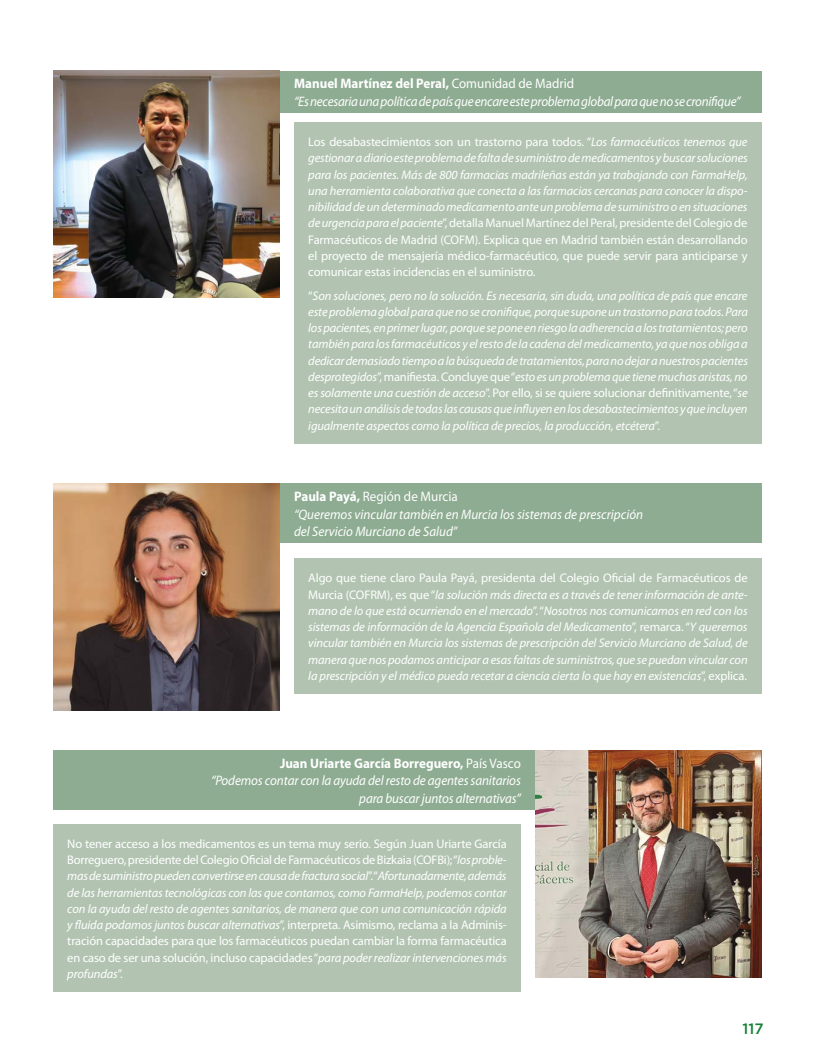
<style>
.page{position:relative;width:815px;height:1063px;background:#fff}
.page>*{position:absolute;margin:0;border:0;box-sizing:border-box;transform-origin:0 0}
.t1{font:500 15px "Gotham";color:#178236}
.t2{font:italic 13.75px/17.5px "Myriad Pro";letter-spacing:-.01em;color:#fff;scale:.95 1}
.t3{font:italic 12.5px/16.2px "Myriad Pro";letter-spacing:-.01em;color:#fff;text-align:justify}
.s1{font-weight:700;font-style:normal}
.s2{font-style:normal}
</style>
<div class="page">
<div style="left:294px;top:123px;width:468px;height:321px;background:#b2c4b1"></div>
<div style="left:266px;top:71px;width:496px;height:42px;background:#8eac92"></div>
<div style="left:294px;top:559px;width:468px;height:135px;background:#b2c4b1"></div>
<div style="left:266px;top:484px;width:496px;height:59px;background:#8eac92"></div>
<img style="left:53px;top:484px;width:227px;height:226px">
<img style="left:53px;top:71px;width:227px;height:227px">
<div style="left:53px;top:824px;width:468px;height:168px;background:#b2c4b1"></div>
<div style="left:53px;top:750px;width:496px;height:60px;background:#8eac92"></div>
<img style="left:535px;top:750px;width:227px;height:227px">
<p class="t2" style="left:294px;top:75px;width:471px"><span class="s1">Manuel Martínez del Peral,</span> <span class="s2">Comunidad de Madrid<br></span>“Es necesaria una política de país que encare este problema global para que no se cronifique”</p>
<p class="t3" style="left:308px;top:134px;width:441px"><span class="s2">Los desabastecimientos son un trastorno para todos. “</span>Los farmacéuticos tenemos que gestionar a diario este problema de falta de suministro de medicamentos y buscar soluciones para los pacientes. Más de 800 farmacias madrileñas están ya trabajando con FarmaHelp, una herramienta colaborativa que conecta a las farmacias cercanas para conocer la dispo&shy;nibilidad de un determinado medicamento ante un problema de suministro o en situaciones de urgencia para el paciente<span class="s2">”, detalla Manuel Martínez del Peral, presidente del Colegio de Farmacéuticos de Madrid (COFM). Explica que en Madrid también están desarrollando el proyecto de mensajería médico-farmacéutico, que puede servir para anticiparse y comunicar estas incidencias en el suministro.</span></p>
<p class="t3" style="left:308px;top:287px;width:441px"><span class="s2">“</span>Son soluciones, pero no la solución. Es necesaria, sin duda, una política de país que encare este problema global para que no se cronifique, porque supone un trastorno para todos. Para los pacientes, en primer lugar, porque se pone en riesgo la adherencia a los tratamientos; pero también para los farmacéuticos y el resto de la cadena del medicamento, ya que nos obliga a dedicar demasiado tiempo a la búsqueda de tratamientos, para no dejar a nuestros pacientes desprotegidos<span class="s2">”, manifiesta. Concluye que “</span>esto es un problema que tiene muchas aristas, no es solamente una cuestión de acceso<span class="s2">”. Por ello, si se quiere solucionar definitivamente, “</span>se necesita un análisis de todas las causas que influyen en los desabastecimientos y que incluyen igualmente aspectos como la política de precios, la producción, etcétera<span class="s2">”.</span></p>
<p class="t2" style="left:294px;top:488px;width:369px"><span class="s1">Paula Payá,</span> <span class="s2">Región de Murcia<br></span>“Queremos vincular también en Murcia los sistemas de prescripción del Servicio Murciano de Salud”</p>
<p class="t3" style="left:308px;top:570px;width:441px"><span class="s2">Algo que tiene claro Paula Payá, presidenta del Colegio Oficial de Farmacéuticos de Murcia (COFRM), es que “</span>la solución más directa es a través de tener información de ante&shy;mano de lo que está ocurriendo en el mercado<span class="s2">”. “</span>Nosotros nos comunicamos en red con los sistemas de información de la Agencia Española del Medicamento<span class="s2">”, remarca. “</span>Y queremos vincular también en Murcia los sistemas de prescripción del Servicio Murciano de Salud, de manera que nos podamos anticipar a esas faltas de suministros, que se puedan vincular con la prescripción y el médico pueda recetar a ciencia cierta lo que hay en existencias<span class="s2">”, explica.</span></p>
<p class="t2" style="left:211px;top:754px;width:328px;text-align:right"><span class="s1">Juan Uriarte García Borreguero,</span> <span class="s2">País Vasco<br></span>“Podemos contar con la ayuda del resto de agentes sanitarios para buscar juntos alternativas”</p>
<p class="t3" style="left:67px;top:835px;width:441px"><span class="s2">No tener acceso a los medicamentos es un tema muy serio. Según Juan Uriarte García Borreguero, presidente del Colegio Oficial de Farmacéuticos de Bizkaia (COFBi); “</span>los proble&shy;mas de suministro pueden convertirse en causa de fractura social<span class="s2">”. “</span>Afortunadamente, además de las herramientas tecnológicas con las que contamos, como FarmaHelp, podemos contar con la ayuda del resto de agentes sanitarios, de manera que con una comunicación rápida y fluida podamos juntos buscar alternativas<span class="s2">”, interpreta. Asimismo, reclama a la Adminis&shy;tración capacidades para que los farmacéuticos puedan cambiar la forma farmacéutica en caso de ser una solución, incluso capacidades “</span>para poder realizar intervenciones más profundas<span class="s2">”.</span></p>
<p class="t1" style="left:743px;top:1018px;width:23px">117</p>
</div>
